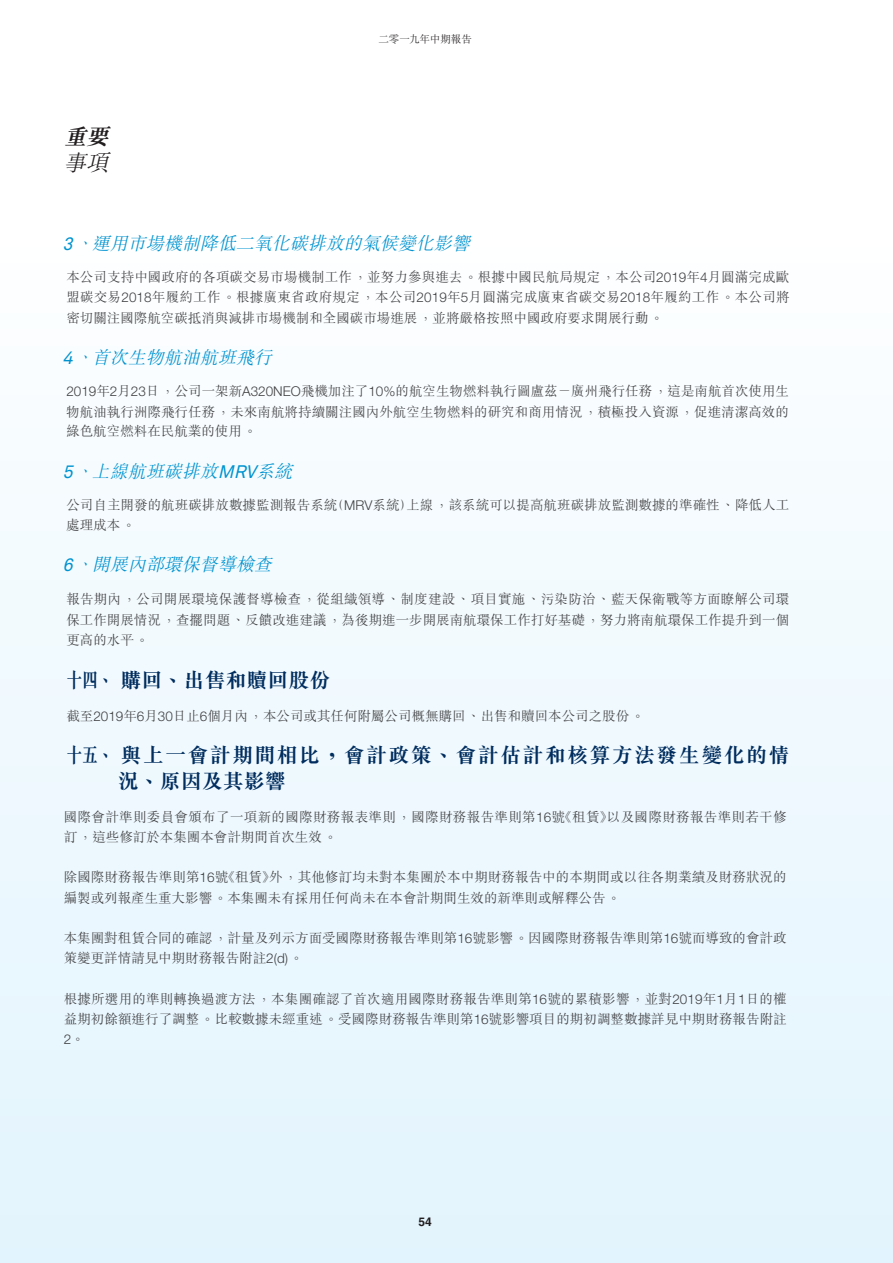
<style>
.page{position:relative;width:893px;height:1263px;background:#fff}
.page>*{position:absolute;margin:0;border:0;box-sizing:border-box;transform-origin:0 0}
.t1{font:italic 700 22.5px "M Sung HK";color:#221e1f}
.t2{font:italic 300 22.5px "M Sung HK";color:#221e1f}
.t3{font:700 21px/25.2px "M Sung HK";letter-spacing:.065em;color:#002d5e;scale:.75 1}
.t4{font:700 21px "M Sung HK";color:#002d5e;scale:.75 1}
.t5{font:italic 300 18px "M Sung HK";color:#0093d0;scale:.8 1}
.t6{font:300 13.5px/20.2px "M Sung HK";letter-spacing:.005em;color:#404042}
.t7{font:300 13.5px/20.2px "M Sung HK";letter-spacing:.025em;color:#404042}
.t8{font:300 13.5px "Helvetica Neue LT Std";color:#404042}
.t9{font:700 12px "Helvetica LT Std";color:#221e1f}
.t10{font:300 10.5px "M Sung HK";color:#221e1f}
.s1{font-family:"Akkurat Pro";font-weight:400}
.s2{font-family:"Helvetica Neue LT Std"}
.s3{font-family:"Adobe Ming Std"}
.s4{font-family:"M Sung HK"}
</style>
<div class="page">
<div style="left:0;top:234px;width:892px;height:1029px;background:linear-gradient(to right,#eff9fe,#eff9fe)"></div>
<h1 class="t1" style="left:64px;top:121px;width:53px">重要</h1>
<h1 class="t2" style="left:64px;top:146px;width:53px">事項</h1>
<p class="t10" style="left:378px;top:32px;width:95px">二零一九年中期報告</p>
<h3 class="t5" style="left:63px;top:231px;width:517px"><span class="s1">3</span> 、運用市場機制降低二氧化碳排放的氣候變化影響</h3>
<p class="t6" style="left:66px;top:266px;width:725px;text-align:justify">本公司支持中國政府的各項碳交易市場機制工作，並努力參與進去。根據中國民航局規定，本公司<span class="s2">2019</span>年<span class="s2">4</span>月圓滿完成歐盟碳交易<span class="s2">2018</span>年履約工作。根據廣東省政府規定，本公司<span class="s2">2019</span>年<span class="s2">5</span>月圓滿完成廣東省碳交易<span class="s2">2018</span>年履約工作。本公司將密切關注國際航空碳抵消與減排市場機制和全國碳市場進展，並將嚴格按照中國政府要求開展行動。</p>
<h3 class="t5" style="left:63px;top:344px;width:270px"><span class="s1">4</span> 、首次生物航油航班飛行</h3>
<p class="t6" style="left:66px;top:380px;width:724px;text-align:justify"><span class="s2">2019</span>年<span class="s2">2</span>月<span class="s2">23</span>日，公司一架新<span class="s2">A320NEO</span>飛機加注了<span class="s2">10%</span>的航空生物燃料執行圖盧茲－廣州飛行任務，這是南航首次使用生物航油執行洲際飛行任務，未來南航將持續關注國內外航空生物燃料的研究和商用情況，積極投入資源，促進清潔高效的綠色航空燃料在民航業的使用。</p>
<h3 class="t5" style="left:63px;top:458px;width:295px"><span class="s1">5</span> 、上線航班碳排放<span class="s1">MRV</span>系統</h3>
<p class="t6" style="left:66px;top:494px;width:724px">公司自主開發的航班碳排放數據監測報告系統（<span class="s2">MRV</span>系統）上線，該系統可以提<span class="s3">高</span>航班碳排放監測數據的準確性、降低人工處理成本。</p>
<h3 class="t5" style="left:63px;top:552px;width:270px"><span class="s1">6</span> 、開展內部環保督導檢查</h3>
<p class="t6" style="left:66px;top:588px;width:725px;text-align:justify">報告期內，公司開展環境保護督導檢查，從組織領導、制度建設、項目實施、污染防治、藍天保衛戰等方面瞭解公司環保工作開展情況，查擺問題、反饋改進建議，為後期進一步開展南航環保工作打好基礎，努力將南航環保工作提升到一個更高的水平。</p>
<h2 class="t4" style="left:66px;top:665px;width:353px">十四、購回、出售和贖回股份</h2>
<p class="t6" style="left:66px;top:705px;width:580px">截至<span class="s2">2019</span>年<span class="s2">6</span>月<span class="s2">30</span>日止<span class="s2">6</span>個月內，本公司或其任何附屬公司概無購回、出售和贖回本公司之股份。</p>
<h2 class="t3" style="left:118px;top:742px;width:897px;text-indent:-51px">十五、與上一會計期間相比，會計政策、會計估計和核算方法發生變化的情況、原因及其影響</h2>
<p class="t7" style="left:64px;top:806px;width:724px">國際會計準則委員會頒布了一項新的國際財務報表準則，國際財務報告準則第<span class="s2">16</span>號《租賃》以及國際財務報告準則若干修訂，這些修訂於本集團本會計期間首次生效。</p>
<p class="t6" style="left:64px;top:867px;width:724px">除國際財務報告準則第<span class="s2">16</span>號《租賃》外，其他修訂均未對本集團於本中期財務報告中的本期間或以往各期業績及財務狀況的編製或列報產生重大影響。本集團未有採用任何尚未在本會計期間生效的新準則或解釋公告。</p>
<p class="t6" style="left:64px;top:927px;width:724px">本集團對租賃合同的確認，計量及列示方面受國際財務報告準則第<span class="s2">16</span>號影響。因國際財務報告準則第<span class="s2">16</span>號而導致的會計政策變更詳情請見中期財務報告附註<span class="s2">2(d)</span>。</p>
<p class="t6" style="left:64px;top:988px;width:724px">根據所選用的準則轉換過渡方法，本集團確認了首次適用國際財務報告準則第<span class="s2">16</span>號的累積影響，並對<span class="s2">2019</span>年<span class="s2">1</span>月<span class="s2">1</span>日的權益期初餘額進行了調整。比較數據未經重述。受國際財務報告準則第<span class="s2">16</span>號影響項目的期初調整數據詳見中期財務報告附註</p>
<p class="t8" style="left:64px;top:1031px;width:23px">2<span class="s4">。</span></p>
<p class="t9" style="left:419px;top:1214px;width:15px">54</p>
</div>
